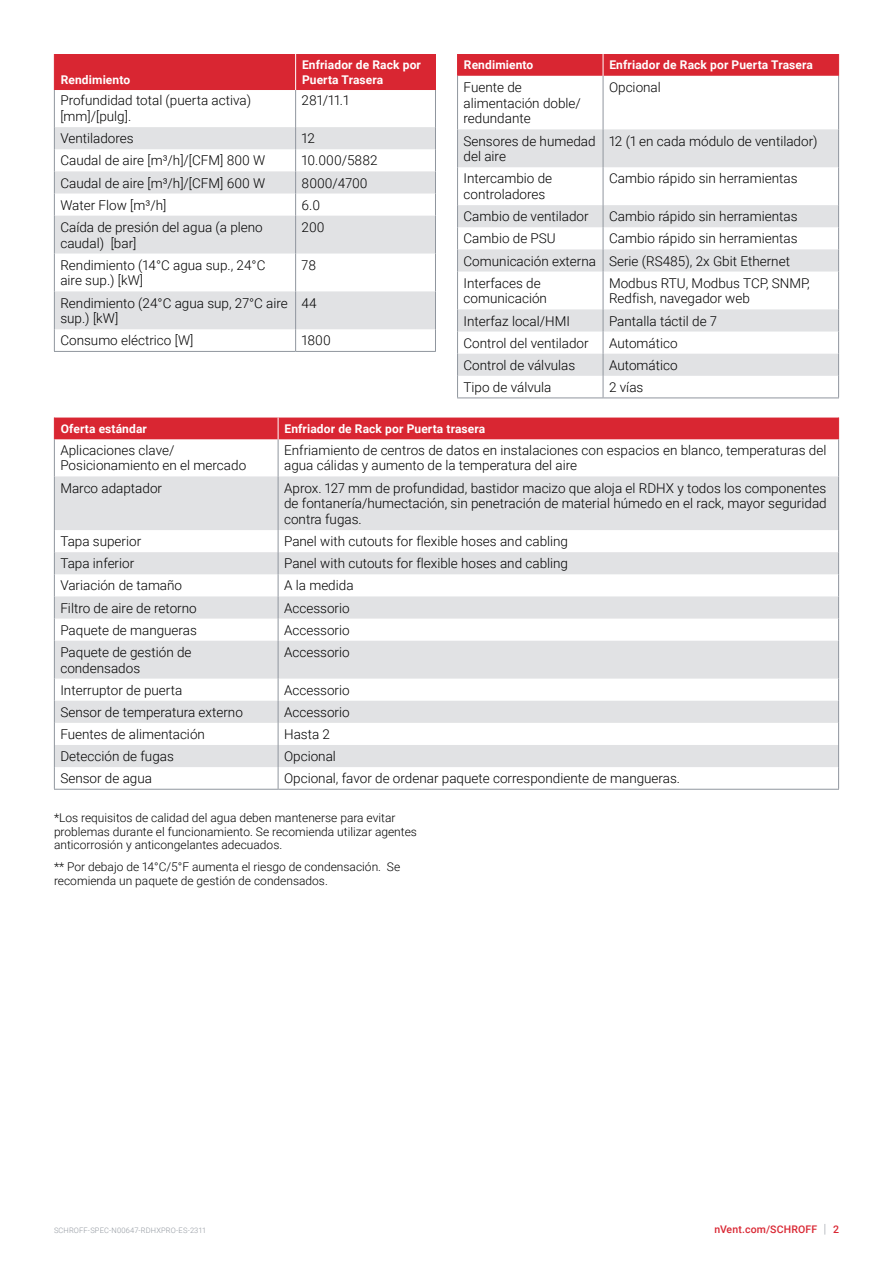
<style>
.page{position:relative;width:893px;height:1263px;background:#fff}
.page>*{position:absolute;margin:0;border:0;box-sizing:border-box;transform-origin:0 0}
.t1{font:300 13.5px/15.8px "Roboto";color:#000}
.t2{font:300 12px/13.5px "Roboto";color:#000}
.t3{font:700 12px/14.2px "Roboto";letter-spacing:.01em;color:#fff}
.t4{font:500 10.5px "Roboto";letter-spacing:.015em;color:#d92632}
.t5{font:300 7.5px "Roboto";letter-spacing:.015em;color:#90969e}
.s1{font-weight:300;font-size:12.6px;color:#90969e}
</style>
<div class="page">
<svg style="left:55px;top:476px;width:783px;height:291px;fill:#e1e2e4"></svg>
<hr style="left:54px;top:439px;width:1px;height:37px;background:#90969e">
<hr style="left:278px;top:439px;width:1px;height:37px;background:#90969e">
<hr style="left:838px;top:439px;width:1px;height:37px;background:#90969e">
<hr style="left:54px;top:476px;width:1px;height:54px;background:#90969e">
<hr style="left:278px;top:476px;width:1px;height:54px;background:#90969e">
<hr style="left:838px;top:476px;width:1px;height:54px;background:#90969e">
<svg style="left:54px;top:530px;width:1px;height:111px"></svg>
<svg style="left:278px;top:530px;width:1px;height:111px"></svg>
<svg style="left:838px;top:530px;width:1px;height:111px"></svg>
<hr style="left:54px;top:641px;width:1px;height:38px;background:#90969e">
<hr style="left:278px;top:641px;width:1px;height:38px;background:#90969e">
<hr style="left:838px;top:641px;width:1px;height:38px;background:#90969e">
<svg style="left:54px;top:679px;width:1px;height:110px"></svg>
<svg style="left:278px;top:679px;width:1px;height:110px"></svg>
<svg style="left:838px;top:679px;width:1px;height:110px"></svg>
<hr style="left:54px;top:789px;width:224px;height:1px;background:#90969e">
<hr style="left:278px;top:789px;width:561px;height:1px;background:#90969e">
<div style="left:54px;top:418px;width:785px;height:21px;background:#d92632"></div>
<div style="left:55px;top:54px;width:380px;height:36px;background:#d92632"></div>
<svg style="left:55px;top:127px;width:380px;height:202px;fill:#e1e2e4"></svg>
<hr style="left:54px;top:54px;width:1px;height:36px;background:#d92632">
<hr style="left:54px;top:90px;width:1px;height:37px;background:#90969e">
<hr style="left:295px;top:90px;width:1px;height:37px;background:#90969e">
<hr style="left:435px;top:90px;width:1px;height:37px;background:#90969e">
<svg style="left:54px;top:127px;width:1px;height:89px"></svg>
<svg style="left:295px;top:127px;width:1px;height:89px"></svg>
<svg style="left:435px;top:127px;width:1px;height:89px"></svg>
<hr style="left:54px;top:216px;width:1px;height:38px;background:#90969e">
<hr style="left:295px;top:216px;width:1px;height:38px;background:#90969e">
<hr style="left:435px;top:216px;width:1px;height:38px;background:#90969e">
<hr style="left:54px;top:254px;width:1px;height:37px;background:#90969e">
<hr style="left:295px;top:254px;width:1px;height:37px;background:#90969e">
<hr style="left:435px;top:254px;width:1px;height:37px;background:#90969e">
<hr style="left:54px;top:291px;width:1px;height:38px;background:#90969e">
<hr style="left:295px;top:291px;width:1px;height:38px;background:#90969e">
<hr style="left:435px;top:291px;width:1px;height:38px;background:#90969e">
<svg style="left:54px;top:329px;width:1px;height:22px"></svg>
<svg style="left:295px;top:329px;width:1px;height:22px"></svg>
<svg style="left:435px;top:329px;width:1px;height:22px"></svg>
<hr style="left:54px;top:351px;width:242px;height:1px;background:#90969e">
<hr style="left:296px;top:351px;width:140px;height:1px;background:#90969e">
<hr style="left:295px;top:54px;width:1px;height:36px;background:#fff">
<hr style="left:435px;top:54px;width:1px;height:36px;background:#d92632">
<svg style="left:458px;top:129px;width:380px;height:247px"></svg>
<hr style="left:457px;top:76px;width:1px;height:53px;background:#90969e">
<hr style="left:603px;top:76px;width:1px;height:53px;background:#90969e">
<hr style="left:838px;top:76px;width:1px;height:53px;background:#90969e">
<hr style="left:457px;top:129px;width:1px;height:38px;background:#90969e">
<hr style="left:603px;top:129px;width:1px;height:38px;background:#90969e">
<hr style="left:838px;top:129px;width:1px;height:38px;background:#90969e">
<hr style="left:457px;top:167px;width:1px;height:38px;background:#90969e">
<hr style="left:603px;top:167px;width:1px;height:38px;background:#90969e">
<hr style="left:838px;top:167px;width:1px;height:38px;background:#90969e">
<svg style="left:457px;top:205px;width:1px;height:67px"></svg>
<svg style="left:603px;top:205px;width:1px;height:67px"></svg>
<svg style="left:838px;top:205px;width:1px;height:67px"></svg>
<hr style="left:457px;top:272px;width:1px;height:37px;background:#90969e">
<hr style="left:603px;top:272px;width:1px;height:37px;background:#90969e">
<hr style="left:838px;top:272px;width:1px;height:37px;background:#90969e">
<svg style="left:457px;top:309px;width:1px;height:89px"></svg>
<svg style="left:603px;top:309px;width:1px;height:89px"></svg>
<svg style="left:838px;top:309px;width:1px;height:89px"></svg>
<hr style="left:457px;top:398px;width:146px;height:1px;background:#90969e">
<hr style="left:603px;top:398px;width:236px;height:1px;background:#90969e">
<div style="left:457px;top:54px;width:382px;height:22px;background:#d92632"></div>
<p class="t3" style="left:61px;top:72px;width:71px">Rendimiento</p>
<p class="t3" style="left:302px;top:58px;width:120px">Enfriador de Rack por<br>Puerta Trasera</p>
<p class="t1" style="left:60px;top:92px;width:192px">Profundidad total (puerta activa) [mm]/[pulg].</p>
<p class="t1" style="left:302px;top:92px;width:49px">281/11.1</p>
<p class="t1" style="left:60px;top:130px;width:75px">Ventiladores</p>
<p class="t1" style="left:302px;top:130px;width:15px">12</p>
<p class="t1" style="left:60px;top:152px;width:206px">Caudal de aire [m³/h]/[CFM] 800 W</p>
<p class="t1" style="left:302px;top:152px;width:77px">10.000/5882</p>
<p class="t1" style="left:60px;top:174px;width:206px">Caudal de aire [m³/h]/[CFM] 600 W</p>
<p class="t1" style="left:302px;top:174px;width:68px">8000/4700</p>
<p class="t1" style="left:60px;top:196px;width:107px">Water Flow [m³/h]</p>
<p class="t1" style="left:302px;top:196px;width:20px">6.0</p>
<p class="t1" style="left:60px;top:219px;width:204px">Caída de presión del agua (a pleno caudal) [bar]</p>
<p class="t1" style="left:302px;top:219px;width:24px">200</p>
<p class="t1" style="left:60px;top:256px;width:207px">Rendimiento (14°C agua sup., 24°C aire sup.) [kW]</p>
<p class="t1" style="left:302px;top:256px;width:16px">78</p>
<p class="t1" style="left:60px;top:294px;width:229px">Rendimiento (24°C agua sup, 27°C aire sup.) [kW]</p>
<p class="t1" style="left:302px;top:294px;width:16px">44</p>
<p class="t1" style="left:60px;top:332px;width:135px">Consumo eléctrico [W]</p>
<p class="t1" style="left:302px;top:332px;width:31px">1800</p>
<p class="t3" style="left:464px;top:58px;width:71px">Rendimiento</p>
<p class="t3" style="left:609px;top:58px;width:205px">Enfriador de Rack por Puerta Trasera</p>
<p class="t1" style="left:464px;top:79px;width:119px">Fuente de alimentación doble/ redundante</p>
<p class="t1" style="left:609px;top:79px;width:53px">Opcional</p>
<p class="t1" style="left:464px;top:132px;width:134px">Sensores de humedad del aire</p>
<p class="t1" style="left:609px;top:132px;width:210px">12 (1 en cada módulo de ventilador)</p>
<p class="t1" style="left:464px;top:170px;width:90px">Intercambio de controladores</p>
<p class="t1" style="left:609px;top:170px;width:190px">Cambio rápido sin herramientas</p>
<p class="t1" style="left:464px;top:208px;width:127px">Cambio de ventilador</p>
<p class="t1" style="left:609px;top:208px;width:190px">Cambio rápido sin herramientas</p>
<p class="t1" style="left:464px;top:230px;width:94px">Cambio de PSU</p>
<p class="t1" style="left:464px;top:227px;width:335px;line-height:22.2px;text-indent:145px">Cambio rápido sin herramientas<br>Comunicación externa Serie (RS485), 2x Gbit Ethernet<br>Interfaces de</p>
<p class="t1" style="left:464px;top:290px;width:85px">comunicación</p>
<p class="t1" style="left:609px;top:274px;width:202px">Modbus RTU, Modbus TCP, SNMP,<br>Redfish, navegador web</p>
<p class="t1" style="left:464px;top:312px;width:108px">Interfaz local/HMI</p>
<p class="t1" style="left:609px;top:312px;width:109px">Pantalla táctil de 7</p>
<p class="t1" style="left:464px;top:334px;width:127px">Control del ventilador</p>
<p class="t1" style="left:609px;top:334px;width:70px">Automático</p>
<p class="t1" style="left:464px;top:357px;width:113px">Control de válvulas</p>
<p class="t1" style="left:609px;top:357px;width:70px">Automático</p>
<p class="t1" style="left:464px;top:379px;width:89px">Tipo de válvula</p>
<p class="t1" style="left:609px;top:379px;width:36px">2 vías</p>
<p class="t3" style="left:61px;top:421px;width:88px">Oferta estándar</p>
<p class="t3" style="left:284px;top:421px;width:202px">Enfriador de Rack por Puerta trasera</p>
<p class="t1" style="left:60px;top:441px;width:187px">Aplicaciones clave/<br>Posicionamiento en el mercado</p>
<p class="t1" style="left:284px;top:441px;width:544px">Enfriamiento de centros de datos en instalaciones con espacios en blanco, temperaturas del agua cálidas y aumento de la temperatura del aire</p>
<p class="t1" style="left:60px;top:479px;width:103px">Marco adaptador</p>
<p class="t1" style="left:284px;top:479px;width:544px;text-align:justify">Aprox. 127 mm de profundidad, bastidor macizo que aloja el RDHX y todos los componentes de fontanería/humectación, sin penetración de material húmedo en el rack, mayor seguridad contra fugas.</p>
<p class="t1" style="left:60px;top:533px;width:82px">Tapa superior</p>
<p class="t1" style="left:284px;top:533px;width:286px">Panel with cutouts for flexible hoses and cabling</p>
<p class="t1" style="left:60px;top:555px;width:75px">Tapa inferior</p>
<p class="t1" style="left:284px;top:555px;width:286px">Panel with cutouts for flexible hoses and cabling</p>
<p class="t1" style="left:60px;top:577px;width:123px">Variación de tamaño</p>
<p class="t1" style="left:284px;top:577px;width:71px">A la medida</p>
<p class="t1" style="left:60px;top:599px;width:138px">Filtro de aire de retorno</p>
<p class="t1" style="left:284px;top:599px;width:67px">Accessorio</p>
<p class="t1" style="left:60px;top:621px;width:138px">Paquete de mangueras</p>
<p class="t1" style="left:284px;top:621px;width:67px">Accessorio</p>
<p class="t1" style="left:60px;top:644px;width:133px">Paquete de gestión de condensados</p>
<p class="t1" style="left:284px;top:644px;width:67px">Accessorio</p>
<p class="t1" style="left:60px;top:681px;width:123px">Interruptor de puerta</p>
<p class="t1" style="left:284px;top:681px;width:67px">Accessorio</p>
<p class="t1" style="left:60px;top:704px;width:184px">Sensor de temperatura externo</p>
<p class="t1" style="left:284px;top:704px;width:67px">Accessorio</p>
<p class="t1" style="left:60px;top:726px;width:146px">Fuentes de alimentación</p>
<p class="t1" style="left:284px;top:726px;width:47px">Hasta 2</p>
<p class="t1" style="left:60px;top:748px;width:115px">Detección de fugas</p>
<p class="t1" style="left:284px;top:748px;width:53px">Opcional</p>
<p class="t1" style="left:60px;top:770px;width:93px">Sensor de agua</p>
<p class="t1" style="left:284px;top:770px;width:398px">Opcional, favor de ordenar paquete correspondiente de mangueras.</p>
<p class="t2" style="left:54px;top:811px;width:364px">*Los requisitos de calidad del agua deben mantenerse para evitar problemas durante el funcionamiento. Se recomienda utilizar agentes anticorrosión y anticongelantes adecuados.</p>
<p class="t2" style="left:54px;top:860px;width:348px">** Por debajo de 14°C/5°F aumenta el riesgo de condensación. Se recomienda un paquete de gestión de condensados.</p>
<p class="t5" style="left:54px;top:1225px;width:154px">SCHROFF-SPEC-N00647-RDHXPRO-ES-2311</p>
<p class="t4" style="left:715px;top:1222px;width:126px">nVent.com/SCHROFF <span class="s1">|</span> 2</p>
</div>
